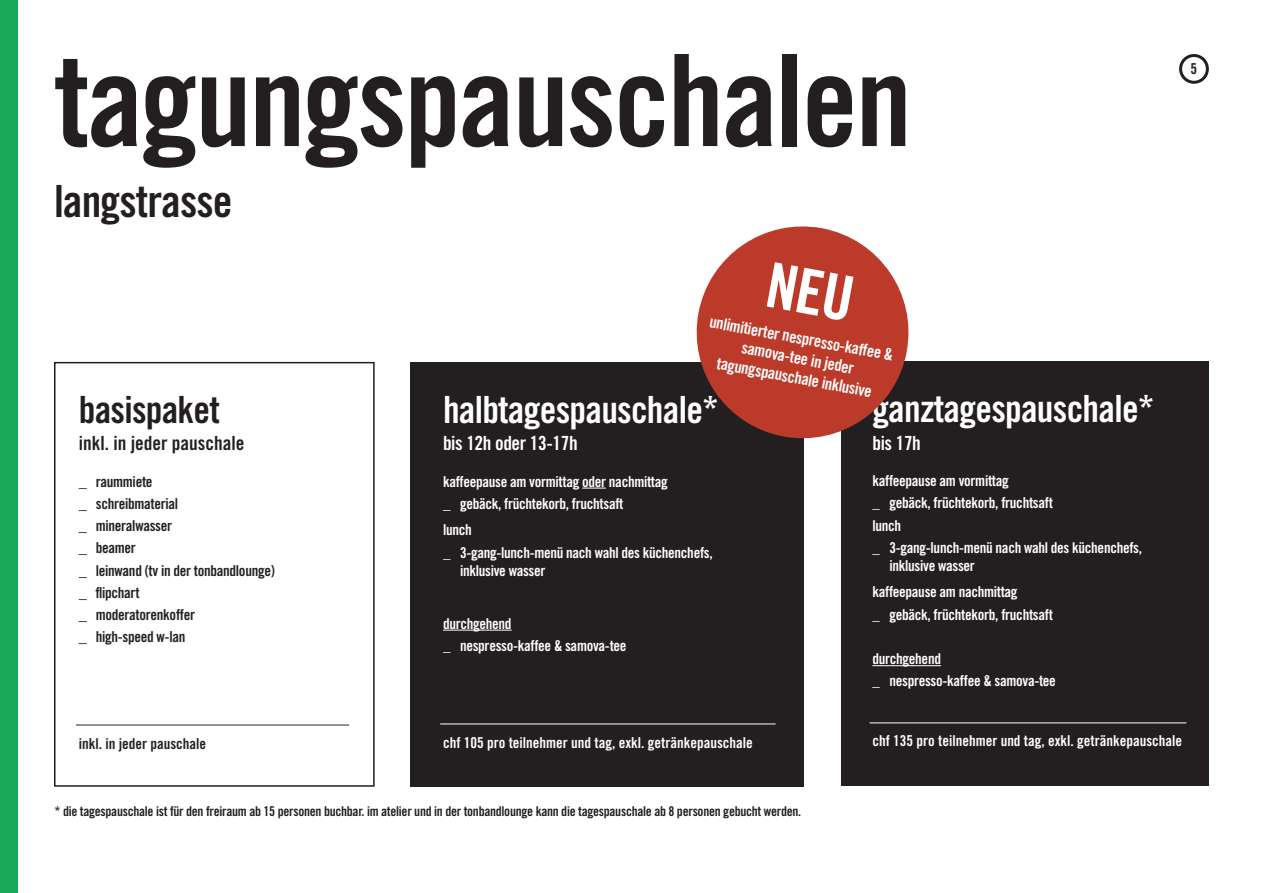
<style>
.page{position:relative;width:1263px;height:893px;background:#fff}
.page>*{position:absolute;margin:0;border:0;box-sizing:border-box;transform-origin:0 0}
.t1{font:127.5px "Trade Gothic LT Std Bd Cn 20";letter-spacing:-.02em;color:#231f20}
.t2{font:44.4px "Trade Gothic LT Std Bd Cn 20";letter-spacing:-.02em;color:#231f20}
.t3{font:37.5px "Trade Gothic LT Std Bd Cn 20";letter-spacing:-.02em;color:#fff}
.t4{font:37.5px "Trade Gothic LT Std Bd Cn 20";letter-spacing:-.02em;color:#231f20}
.t5{font:19.5px "Trade Gothic LT Std Bd Cn 20";letter-spacing:-.02em;color:#fff}
.t6{font:19.5px "Trade Gothic LT Std Bd Cn 20";color:#231f20}
.t7{font:16.5px/19.8px "Trade Gothic LT Std Bd Cn 20";color:#fff;text-align:center}
.t8{font:15px/22.2px "Trade Gothic LT Std Bd Cn 20";letter-spacing:-.02em;color:#fff}
.t9{font:15px/22.2px "Trade Gothic LT Std Bd Cn 20";letter-spacing:-.02em;color:#231f20}
.t10{font:15px "Trade Gothic LT Std Bd Cn 20";color:#fff}
.t11{font:15px "Trade Gothic LT Std Bd Cn 20";color:#231f20}
.t12{font:13.5px "Trade Gothic LT Std Bd Cn 20";letter-spacing:-.02em;color:#231f20}
.s1{font-size:16.5px}
.s2{color:#fff}
</style>
<div class="page">
<div style="left:1179px;top:54px;width:30px;height:30px;border:3px solid #231f20;border-radius:50%"></div>
<div style="left:54px;top:362px;width:321px;height:425px;border:2px solid #231f20"></div>
<div style="left:841px;top:361px;width:368px;height:425px;background:#231f20"></div>
<div style="left:410px;top:362px;width:394px;height:425px;background:#231f20"></div>
<hr style="left:440px;top:724px;width:336px;height:1px;background:#fff">
<svg style="left:582px;top:488px;width:24px;height:1px"></svg>
<hr style="left:443px;top:630px;width:69px;height:1px;background:#fff">
<hr style="left:869px;top:722px;width:317px;height:1px;background:#fff">
<hr style="left:872px;top:665px;width:69px;height:1px;background:#fff">
<hr style="left:76px;top:725px;width:144px;height:1px;background:#231f20">
<hr style="left:220px;top:725px;width:129px;height:1px;background:#231f20">
<div style="left:0;top:0;width:17px;height:893px;background:#1aa757"></div>
<svg style="left:696px;top:226px;width:213px;height:213px;fill:#bc3a2a"></svg>
<div style="left:767px;top:262px;width:86px;height:60px;background:#bc3a2a"></div>
<h1 class="t1" style="left:54px;top:23px;width:860px">tagungspauschalen</h1>
<h2 class="t2" style="left:54px;top:174px;width:180px">langstrasse</h2>
<p class="t9" style="left:1191px;top:58px;width:8px">5</p>
<h3 class="t4" style="left:79px;top:386px;width:143px">basispaket</h3>
<h3 class="t6" style="left:79px;top:431px;width:167px">inkl. in jeder pauschale</h3>
<p class="t9" style="left:79px;top:470px;width:198px"><span class="s1">_</span> raummiete<br><span class="s1">_</span> schreibmaterial<br><span class="s1">_</span> mineralwasser<br><span class="s1">_</span> beamer<br><span class="s1">_</span> leinwand (tv in der tonbandlounge) <span class="s1">_</span> flipchart<br><span class="s1">_</span> moderatorenkoffer<br><span class="s1">_</span> high-speed w-lan <span class="s2">ODER</span></p>
<p class="t11" style="left:79px;top:734px;width:129px">inkl. in jeder pauschale</p>
<p class="t7" style="left:712px;top:311px;width:188px;rotate:11deg">unlimitierter nespresso-kaffee &amp; samova-tee in jeder tagungspauschale inklusive</p>
<h3 class="t3" style="left:872px;top:386px;width:284px">ganztagespauschale*</h3>
<h3 class="t5" style="left:872px;top:431px;width:50px">bis 17h</h3>
<p class="t8" style="left:872px;top:470px;width:271px">kaffeepause am vormittag<br>_ gebäck, früchtekorb, fruchtsaft<br>lunch<br>_ 3-gang-lunch-menü nach wahl des küchenchefs,</p>
<p class="t8" style="left:872px;top:552px;width:147px;line-height:26.5px;text-indent:17px">inklusive wasser kaffeepause am nachmittag</p>
<p class="t8" style="left:872px;top:603px;width:182px">_ gebäck, früchtekorb, fruchtsaft</p>
<p class="t8" style="left:872px;top:648px;width:185px">durchgehend<br>_ nespresso-kaffee &amp; samova-tee</p>
<h3 class="t3" style="left:443px;top:386px;width:277px">halbtagespauschale*</h3>
<h3 class="t5" style="left:443px;top:431px;width:136px">bis 12h oder 13-17h</h3>
<p class="t8" style="left:443px;top:470px;width:226px">kaffeepause am vormittag oder nachmittag _ gebäck, früchtekorb, fruchtsaft</p>
<p class="t8" style="left:443px;top:519px;width:271px">lunch<br>_ 3-gang-lunch-menü nach wahl des küchenchefs,</p>
<p class="t8" style="left:460px;top:559px;width:87px">inklusive wasser</p>
<p class="t8" style="left:443px;top:612px;width:185px">durchgehend<br>_ nespresso-kaffee &amp; samova-tee</p>
<p class="t10" style="left:443px;top:733px;width:311px">chf 105 pro teilnehmer und tag, exkl. getränkepauschale</p>
<p class="t10" style="left:872px;top:732px;width:311px">chf 135 pro teilnehmer und tag, exkl. getränkepauschale</p>
<p class="t12" style="left:55px;top:802px;width:748px">* die tagespauschale ist für den freiraum ab 15 personen buchbar. im atelier und in der tonbandlounge kann die tagespauschale ab 8 personen gebucht werden.</p>
</div>
